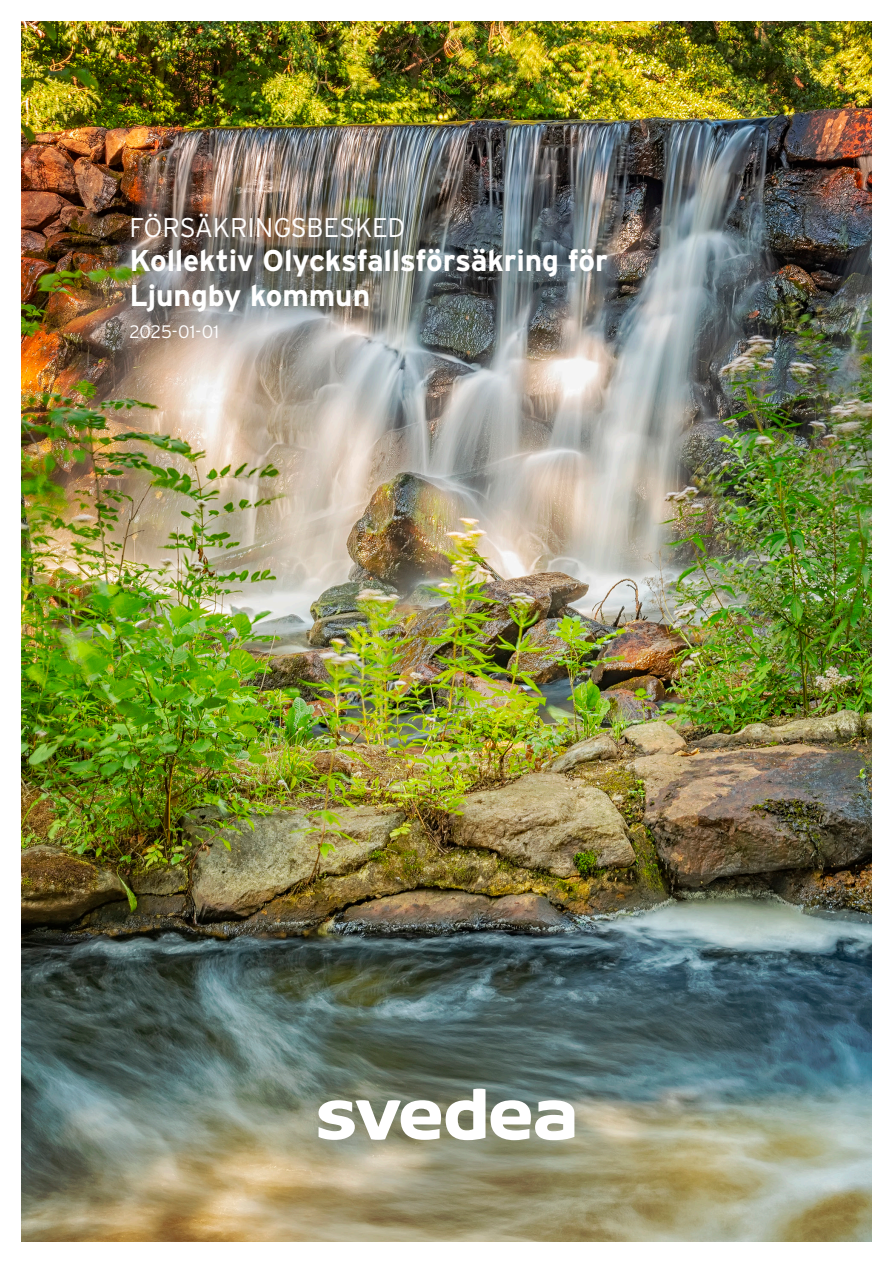
<style>
.page{position:relative;width:893px;height:1263px;background:#fff}
.page>*{position:absolute;margin:0;border:0;box-sizing:border-box;transform-origin:0 0}
.t1{font:700 30px "Interstate";letter-spacing:-.01em;color:#fff}
.t2{font:300 27px "Interstate";letter-spacing:-.01em;color:#fff}
.Rubrik_1{font:300 18px "Interstate";color:#fff}
</style>
<div class="page">
<img style="left:21px;top:21px;width:850px;height:1221px">
<svg style="left:491px;top:1100px;width:83px;height:40px"></svg>
<svg style="left:319px;top:1089px;width:166px;height:51px"></svg>
<p class="t2" style="left:130px;top:212px;width:277px">FÖRSÄKRINGSBESKED</p>
<p class="t1" style="left:130px;top:244px;width:480px">Kollektiv Olycksfallsförsäkring för</p>
<p class="t1" style="left:130px;top:279px;width:242px">Ljungby kommun</p>
<p class="Rubrik_1" style="left:130px;top:321px;width:91px">2025-01-01</p>
</div>
